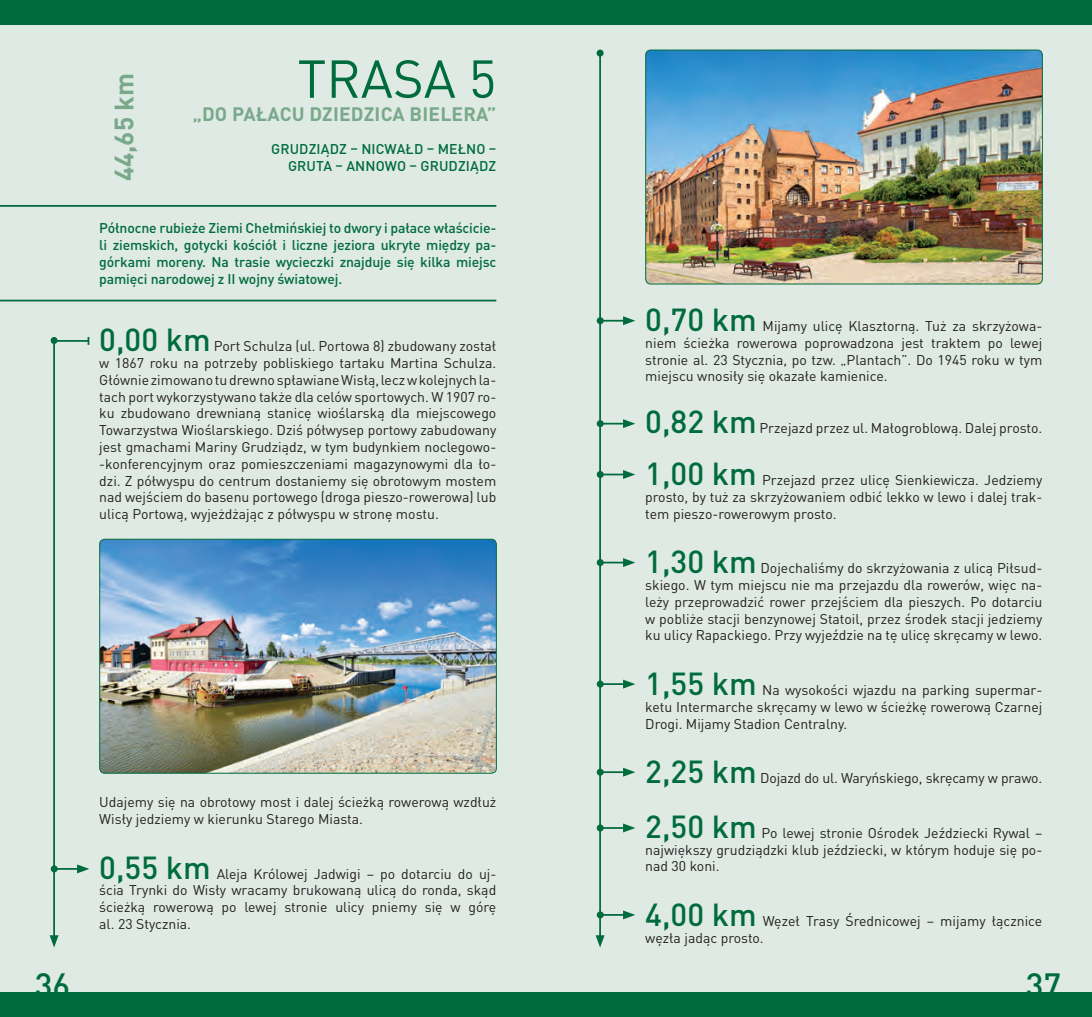
<style>
.page{position:relative;width:1092px;height:1017px;background:#fff}
.page>*{position:absolute;margin:0;border:0;box-sizing:border-box;transform-origin:0 0}
.t1{font:52.5px "DIN Pro";color:#006b3d}
.t2{font:500 33.25px "DIN Pro";color:#006b3d}
.t3{font:500 31.5px "DIN Pro";color:#006b3d}
.t4{font:700 26.25px "DIN Pro";color:#79a88b}
.t5{font:700 19.25px "DIN Pro";letter-spacing:.01em;color:#79a88b}
.t6{font:14px/16.8px "DIN Pro";color:#231f20;text-align:justify}
.t7{font:500 14px/16.8px "DIN Pro";letter-spacing:-.01em;color:#006b3d;text-align:justify}
.t8{font:500 14px/16.8px "DIN Pro";letter-spacing:.01em;color:#006b3d;text-align:right}
</style>
<div class="page">
<div style="left:0;top:0;width:546px;height:1017px;background:#deeae3"></div>
<div style="left:0;top:0;width:546px;height:25px;background:#006b3d"></div>
<div style="left:0;top:992px;width:546px;height:25px;background:#006b3d"></div>
<div style="left:546px;top:0;width:545px;height:1017px;background:#deeae3"></div>
<div style="left:546px;top:992px;width:545px;height:25px;background:#006b3d"></div>
<div style="left:546px;top:0;width:545px;height:25px;background:#006b3d"></div>
<hr style="left:54px;top:340px;width:34px;height:2px;background:#006b3d">
<img style="left:101px;top:539px;width:394px;height:233px">
<div style="left:99px;top:539px;width:398px;height:235px;border:1px solid #006b3d;border-radius:5px"></div>
<hr style="left:0;top:205px;width:496px;height:2px;background:#006b3d">
<hr style="left:0;top:300px;width:496px;height:1px;background:#006b3d">
<img style="left:645px;top:50px;width:397px;height:234px">
<div style="left:645px;top:50px;width:397px;height:234px;border:1px solid #006b3d;border-radius:5px"></div>
<hr style="left:53px;top:340px;width:2px;height:598px;background:#006b3d">
<div style="left:51px;top:337px;width:7px;height:7px;background:#006b3d;border-radius:50%"></div>
<svg style="left:50px;top:935px;width:9px;height:12px"></svg>
<hr style="left:599px;top:53px;width:2px;height:885px;background:#006b3d">
<div style="left:596px;top:50px;width:7px;height:7px;background:#006b3d;border-radius:50%"></div>
<svg style="left:595px;top:935px;width:9px;height:12px"></svg>
<hr style="left:600px;top:827px;width:25px;height:2px;background:#006b3d">
<svg style="left:596px;top:824px;width:7px;height:7px"></svg>
<svg style="left:623px;top:823px;width:12px;height:9px"></svg>
<hr style="left:54px;top:868px;width:26px;height:2px;background:#006b3d">
<div style="left:51px;top:865px;width:7px;height:7px;background:#006b3d;border-radius:50%"></div>
<svg style="left:77px;top:864px;width:12px;height:9px"></svg>
<hr style="left:600px;top:771px;width:25px;height:2px;background:#006b3d">
<div style="left:596px;top:769px;width:7px;height:7px;background:#006b3d;border-radius:50%"></div>
<svg style="left:623px;top:768px;width:12px;height:9px"></svg>
<hr style="left:600px;top:683px;width:25px;height:2px;background:#006b3d">
<div style="left:596px;top:681px;width:7px;height:7px;background:#006b3d;border-radius:50%"></div>
<svg style="left:623px;top:680px;width:12px;height:9px"></svg>
<hr style="left:600px;top:320px;width:25px;height:2px;background:#006b3d">
<div style="left:596px;top:317px;width:7px;height:7px;background:#006b3d;border-radius:50%"></div>
<svg style="left:623px;top:316px;width:12px;height:9px"></svg>
<hr style="left:600px;top:423px;width:25px;height:2px;background:#006b3d">
<div style="left:596px;top:420px;width:7px;height:7px;background:#006b3d;border-radius:50%"></div>
<svg style="left:623px;top:419px;width:12px;height:9px"></svg>
<div style="left:596px;top:471px;width:7px;height:7px;background:#006b3d;border-radius:50%"></div>
<svg style="left:601px;top:470px;width:34px;height:9px"></svg>
<div style="left:596px;top:559px;width:7px;height:7px;background:#006b3d;border-radius:50%"></div>
<svg style="left:601px;top:558px;width:34px;height:9px"></svg>
<hr style="left:600px;top:914px;width:25px;height:2px;background:#006b3d">
<div style="left:596px;top:911px;width:7px;height:7px;background:#006b3d;border-radius:50%"></div>
<svg style="left:623px;top:910px;width:12px;height:9px"></svg>
<h3 class="t4" style="left:106px;top:181px;width:110px;rotate:-90deg">44,65 km</h3>
<h1 class="t1" style="left:297px;top:43px;width:200px">TRASA 5</h1>
<h3 class="t5" style="left:193px;top:101px;width:305px">„DO PAŁACU DZIEDZICA BIELERA”</h3>
<p class="t8" style="left:271px;top:140px;width:227px">GRUDZIĄDZ – NICWAŁD – MEŁNO –<br>GRUTA – ANNOWO – GRUDZIĄDZ</p>
<p class="t7" style="left:99px;top:219px;width:398px">Północne rubieże Ziemi Chełmińskiej to dwory i pałace właścicie&shy;li ziemskich, gotycki kościół i liczne jeziora ukryte między pa&shy;górkami moreny. Na trasie wycieczki znajduje się kilka miejsc pamięci narodowej z II wojny światowej.</p>
<h3 class="t3" style="left:99px;top:318px;width:113px">0,00 km</h3>
<p class="t6" style="left:99px;top:337px;width:398px;text-indent:114px">Port Schulza (ul. Portowa 8) zbudowany został w 1867 roku na potrzeby pobliskiego tartaku Martina Schulza.<br>Głównie zimowano tu drewno spławiane Wisłą, lecz w kolejnych la&shy;tach port wykorzystywano także dla celów sportowych. W 1907 ro&shy;ku zbudowano drewnianą stanicę wioślarską dla miejscowego Towarzystwa Wioślarskiego. Dziś półwysep portowy zabudowany jest gmachami Mariny Grudziądz, w tym budynkiem noclegowo--konferencyjnym oraz pomieszczeniami magazynowymi dla ło&shy;dzi. Z półwyspu do centrum dostaniemy się obrotowym mostem nad wejściem do basenu portowego (droga pieszo-rowerowa) lub ulicą Portową, wyjeżdżając z półwyspu w stronę mostu.</p>
<p class="t6" style="left:99px;top:793px;width:398px">Udajemy się na obrotowy most i dalej ścieżką rowerową wzdłuż<br>Wisły jedziemy w kierunku Starego Miasta.</p>
<h3 class="t3" style="left:99px;top:846px;width:113px">0,55 km</h3>
<p class="t6" style="left:99px;top:865px;width:398px;text-indent:117px">Aleja Królowej Jadwigi – po dotarciu do uj&shy;ścia Trynki do Wisły wracamy brukowaną ulicą do ronda, skąd ścieżką rowerową po lewej stronie ulicy pniemy się w górę al. 23 Stycznia.</p>
<h3 class="t3" style="left:645px;top:298px;width:113px">0,70 km</h3>
<p class="t6" style="left:645px;top:317px;width:398px;text-indent:117px">Mijamy ulicę Klasztorną. Tuż za skrzyżowa&shy;niem ścieżka rowerowa poprowadzona jest traktem po lewej stronie al. 23 Stycznia, po tzw. „Plantach”. Do 1945 roku w tym miejscu wnosiły się okazałe kamienice.</p>
<h3 class="t3" style="left:645px;top:400px;width:113px">0,82 km</h3>
<p class="t6" style="left:759px;top:419px;width:284px">Przejazd przez ul. Małogroblową. Dalej prosto.</p>
<h3 class="t3" style="left:645px;top:452px;width:113px">1,00 km</h3>
<p class="t6" style="left:645px;top:471px;width:398px;text-indent:117px">Przejazd przez ulicę Sienkiewicza. Jedziemy prosto, by tuż za skrzyżowaniem odbić lekko w lewo i dalej trak&shy;tem pieszo-rowerowym prosto.</p>
<h3 class="t3" style="left:645px;top:540px;width:113px">1,30 km</h3>
<p class="t6" style="left:645px;top:559px;width:398px;text-indent:115px">Dojechaliśmy do skrzyżowania z ulicą Piłsud&shy;skiego. W tym miejscu nie ma przejazdu dla rowerów, więc na&shy;leży przeprowadzić rower przejściem dla pieszych. Po dotarciu w pobliże stacji benzynowej Statoil, przez środek stacji jedziemy ku ulicy Rapackiego. Przy wyjeździe na tę ulicę skręcamy w lewo.</p>
<h3 class="t3" style="left:645px;top:662px;width:113px">1,55 km</h3>
<p class="t6" style="left:645px;top:681px;width:398px;text-indent:117px">Na wysokości wjazdu na parking supermar&shy;ketu Intermarche skręcamy w lewo w ścieżkę rowerową Czarnej Drogi. Mijamy Stadion Centralny.</p>
<h3 class="t3" style="left:645px;top:750px;width:113px">2,25 km</h3>
<p class="t6" style="left:760px;top:769px;width:284px">Dojazd do ul. Waryńskiego, skręcamy w prawo.</p>
<h3 class="t3" style="left:645px;top:805px;width:113px">2,50 km</h3>
<p class="t6" style="left:645px;top:824px;width:398px;text-indent:116px">Po lewej stronie Ośrodek Jeździecki Rywal – największy grudziądzki klub jeździecki, w którym hoduje się po&shy;nad 30 koni.</p>
<h3 class="t3" style="left:645px;top:893px;width:113px">4,00 km</h3>
<p class="t6" style="left:645px;top:912px;width:398px;text-indent:118px">Węzeł Trasy Średnicowej – mijamy łącznice węzła jadąc prosto.</p>
<h2 class="t2" style="left:35px;top:962px;width:37px">36</h2>
<h2 class="t2" style="left:1025px;top:962px;width:37px">37</h2>
</div>
